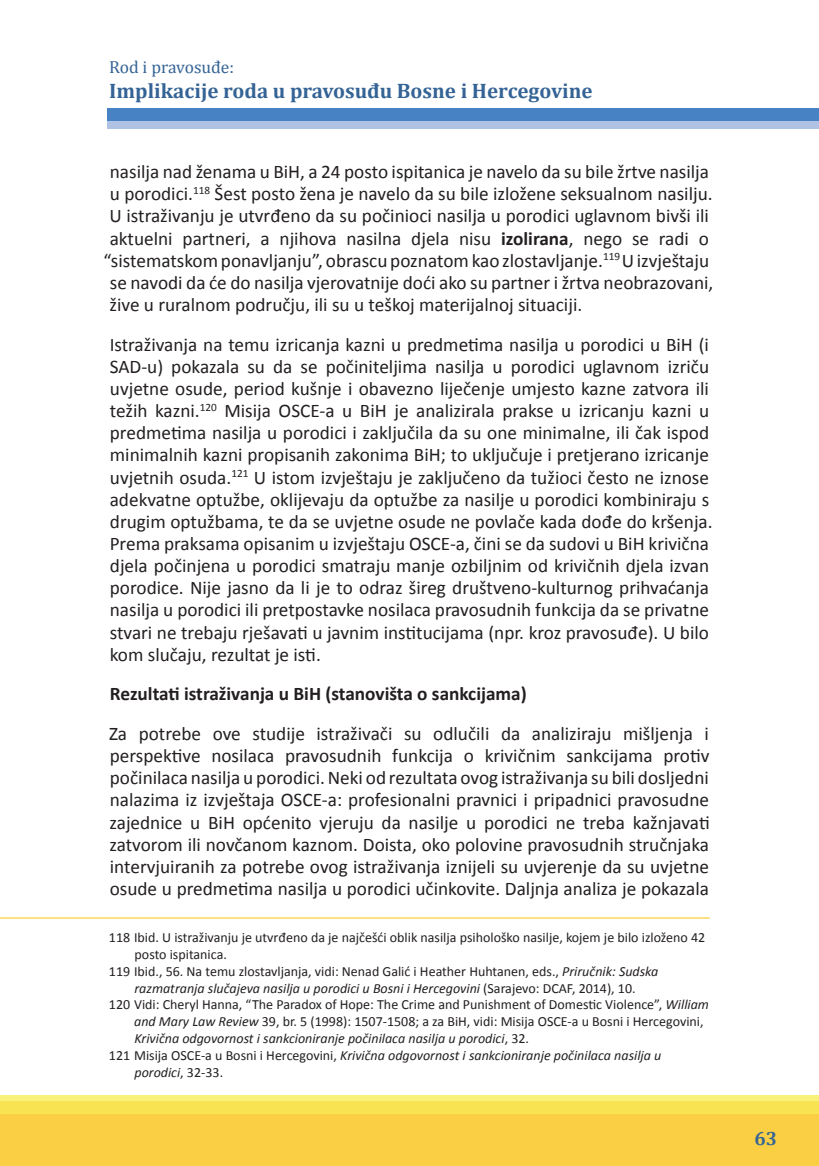
<style>
.page{position:relative;width:819px;height:1166px;background:#fff}
.page>*{position:absolute;margin:0;border:0;box-sizing:border-box;transform-origin:0 0}
.t1{font:700 21px "Cambria";color:#346395}
.t2{font:19.25px/22.2px "Calibri";color:#231f20}
.t3{font:700 19.25px "Calibri";color:#231f20}
.t4{font:700 19.25px "Cambria";color:#346395}
.t5{font:17.5px "Cambria";color:#346395}
.t6{font:14px "Calibri";color:#231f20}
.t7{font:italic 14px "Calibri";color:#231f20}
.s1{font-weight:700}
.s2{font-style:italic}
.s3{font-style:normal}
</style>
<div class="page">
<div style="left:107px;top:108px;width:712px;height:13px;background:#4783c4"></div>
<div style="left:107px;top:121px;width:712px;height:8px;background:#b0c2e3"></div>
<div style="left:0;top:1114px;width:819px;height:52px;background:#facf44"></div>
<div style="left:0;top:1100px;width:819px;height:14px;background:#f8e453"></div>
<div style="left:0;top:1094px;width:819px;height:6px;background:#f8f27b"></div>
<hr style="left:0;top:917px;width:709px;height:1px;background:#fad044">
<p class="t5" style="left:109px;top:57px;width:126px">Rod i pravosuđe:</p>
<p class="t1" style="left:109px;top:76px;width:485px">Implikacije roda u pravosuđu Bosne i Hercegovine</p>
<p class="t2" style="left:110px;top:161px;width:600px">nasilja nad ženama u BiH, a 24 posto ispitanica je navelo da su bile žrtve nasilja</p>
<p class="t2" style="left:110px;top:183px;width:604px">u porodici.<sup>118</sup> Šest posto žena je navelo da su bile izložene seksualnom nasilju.</p>
<p class="t2" style="left:109px;top:205px;width:601px">U istraživanju je utvrđeno da su počinioci nasilja u porodici uglavnom bivši ili</p>
<p class="t2" style="left:110px;top:227px;width:600px">aktuelni partneri, a njihova nasilna djela nisu <span class="s1">izolirana</span>, nego se radi o</p>
<p class="t2" style="left:103px;top:249px;width:607px">“sistematskom ponavljanju”, obrascu poznatom kao zlostavljanje.<sup>119</sup> U izvještaju</p>
<p class="t2" style="left:110px;top:271px;width:605px">se navodi da će do nasilja vjerovatnije doći ako su partner i žrtva neobrazovani,</p>
<p class="t2" style="left:109px;top:294px;width:474px">žive u ruralnom području, ili su u teškoj materijalnoj situaciji.</p>
<p class="t2" style="left:110px;top:333px;width:604px">Istraživanja na temu izricanja kazni u predmetima nasilja u porodici u BiH (i SAD-u) pokazala su da se počiniteljima nasilja u porodici uglavnom izriču uvjetne osude, period kušnje i obavezno liječenje umjesto kazne zatvora ili težih kazni.<sup>120</sup> Misija OSCE-a u BiH je analizirala prakse u izricanju kazni u predmetima nasilja u porodici i zaključila da su one minimalne, ili čak ispod minimalnih kazni propisanih zakonima BiH; to uključuje i pretjerano izricanje uvjetnih osuda.<sup>121</sup> U istom izvještaju je zaključeno da tužioci često ne iznose adekvatne optužbe, oklijevaju da optužbe za nasilje u porodici kombiniraju s drugim optužbama, te da se uvjetne osude ne povlače kada dođe do kršenja.<br>Prema praksama opisanim u izvještaju OSCE-a, čini se da sudovi u BiH krivična djela počinjena u porodici smatraju manje ozbiljnim od krivičnih djela izvan porodice. Nije jasno da li je to odraz šireg društveno-kulturnog prihvaćanja nasilja u porodici ili pretpostavke nosilaca pravosudnih funkcija da se privatne stvari ne trebaju rješavati u javnim institucijama (npr. kroz pravosuđe). U bilo kom slučaju, rezultat je isti.</p>
<p class="t3" style="left:110px;top:681px;width:418px">Rezultati istraživanja u BiH (stanovišta o sankcijama)</p>
<p class="t2" style="left:109px;top:722px;width:602px;text-align:justify">Za potrebe ove studije istraživači su odlučili da analiziraju mišljenja i perspektive nosilaca pravosudnih funkcija o krivičnim sankcijama protiv počinilaca nasilja u porodici. Neki od rezultata ovog istraživanja su bili dosljedni nalazima iz izvještaja OSCE-a: profesionalni pravnici i pripadnici pravosudne zajednice u BiH općenito vjeruju da nasilje u porodici ne treba kažnjavati zatvorom ili novčanom kaznom. Doista, oko polovine pravosudnih stručnjaka intervjuiranih za potrebe ovog istraživanja iznijeli su uvjerenje da su uvjetne osude u predmetima nasilja u porodici učinkovite. Daljnja analiza je pokazala</p>
<p class="t6" style="left:109px;top:929px;width:598px">118 Ibid. U istraživanju je utvrđeno da je najčešći oblik nasilja psihološko nasilje, kojem je bilo izloženo 42</p>
<p class="t6" style="left:135px;top:945px;width:94px">posto ispitanica.</p>
<p class="t6" style="left:109px;top:962px;width:551px">119 Ibid., 56. Na temu zlostavljanja, vidi: Nenad Galić i Heather Huhtanen, eds., <span class="s2">Priručnik: Sudska</span></p>
<p class="t7" style="left:134px;top:978px;width:502px">razmatranja slučajeva nasilja u porodici u Bosni i Hercegovini <span class="s3">(Sarajevo: DCAF, 2014), 10.</span></p>
<p class="t6" style="left:109px;top:996px;width:601px">120 Vidi: Cheryl Hanna, “The Paradox of Hope: The Crime and Punishment of Domestic Violence”, <span class="s2">William</span></p>
<p class="t6" style="left:134px;top:1013px;width:571px"><span class="s2">and Mary Law Review</span> 39, br. 5 (1998): 1507-1508; a za BiH, vidi: Misija OSCE-a u Bosni i Hercegovini,</p>
<p class="t7" style="left:134px;top:1029px;width:396px">Krivična odgovornost i sankcioniranje počinilaca nasilja u porodici<span class="s3">, 32.</span></p>
<p class="t7" style="left:109px;top:1045px;width:554px"><span class="s3">121 Misija OSCE-a u Bosni i Hercegovini,</span> Krivična odgovornost i sankcioniranje počinilaca nasilja u</p>
<p class="t7" style="left:134px;top:1062px;width:90px">porodici<span class="s3">, 32-33.</span></p>
<p class="t4" style="left:754px;top:1125px;width:24px">63</p>
</div>
